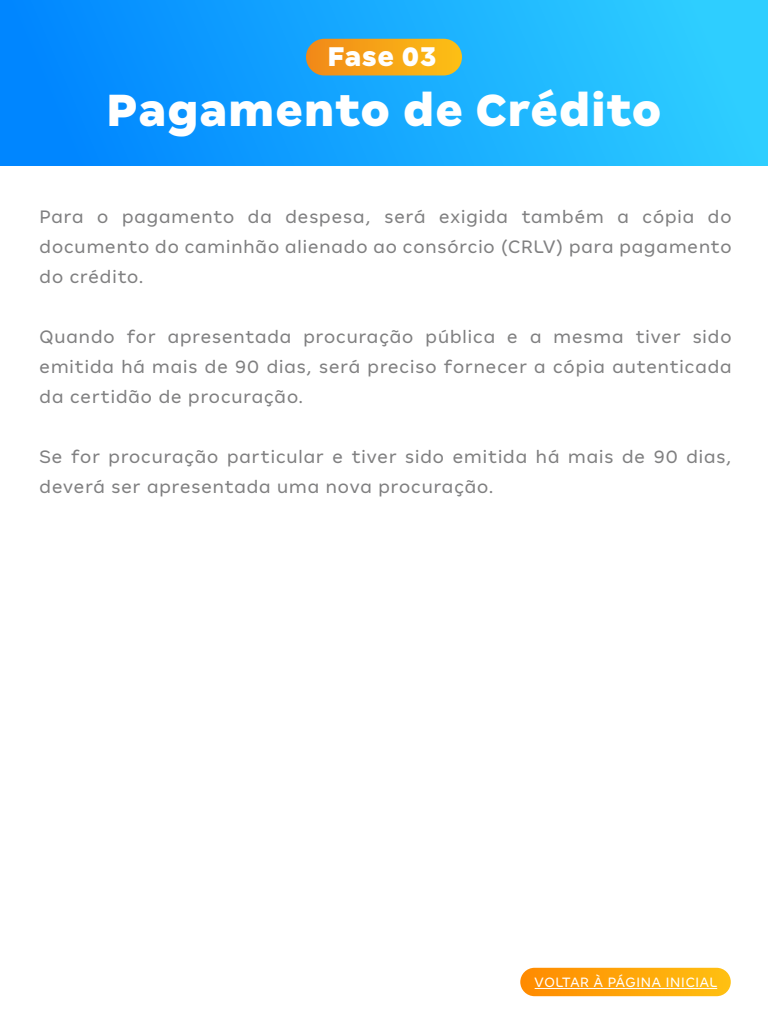
<style>
.page{position:relative;width:768px;height:1024px;background:#fff}
.page>*{position:absolute;margin:0;border:0;box-sizing:border-box;transform-origin:0 0}
.t1{font:900 50px "Magalu Textos Beta";color:#fff}
.t2{font:900 30px "Magalu Textos Beta";color:#fff}
.t3{font:20px/30px "Magalu Titulos";letter-spacing:.05em;color:#808081;text-align:justify}
.t4{font:15px "Magalu Titulos";letter-spacing:.05em;color:#fff}
</style>
<div class="page">
<div style="left:0;top:0;width:768px;height:166px;background:linear-gradient(to right,#0082ff,#30d1ff)"></div>
<div style="left:306px;top:39px;width:156px;height:36px;background:linear-gradient(to right,#f18918,#fcc016);border-radius:18px"></div>
<div style="left:520px;top:968px;width:211px;height:28px;background:linear-gradient(to right,#ff8a01,#ffc012);border-radius:14px"></div>
<hr style="left:535px;top:988px;width:182px;height:1px;background:#fff">
<h2 class="t2" style="left:327px;top:38px;width:111px">Fase 03</h2>
<h1 class="t1" style="left:106px;top:80px;width:558px">Pagamento de Crédito</h1>
<p class="t3" style="left:40px;top:202px;width:694px">Para o pagamento da despesa, será exigida também a cópia do documento do caminhão alienado ao consórcio (CRLV) para pagamento do crédito.</p>
<p class="t3" style="left:40px;top:322px;width:694px">Quando for apresentada procuração pública e a mesma tiver sido emitida há mais de 90 dias, será preciso fornecer a cópia autenticada da certidão de procuração.</p>
<p class="t3" style="left:40px;top:442px;width:693px">Se for procuração particular e tiver sido emitida há mais de 90 dias, deverá ser apresentada uma nova procuração.</p>
<p class="t4" style="left:535px;top:975px;width:184px">VOLTAR À PÁGINA INICIAL</p>
</div>
